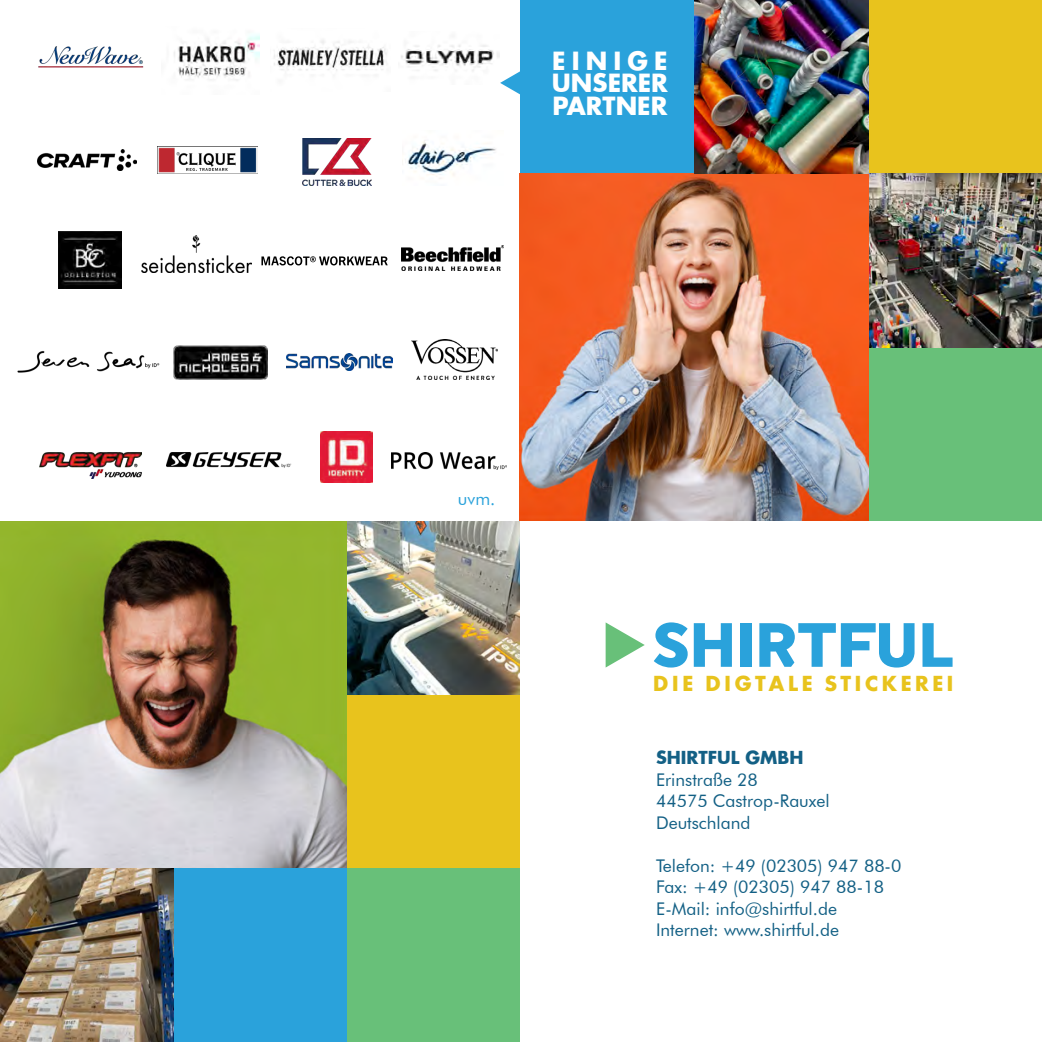
<style>
.page{position:relative;width:1042px;height:1042px;background:#fff}
.page>*{position:absolute;margin:0;border:0;box-sizing:border-box;transform-origin:0 0}
.t1{font:700 24.5px/22.8px "Futura";color:#fff;text-align:justify}
.t2{font:700 22.75px "Futura PT";letter-spacing:.14em;color:#e8c31d}
.t3{font:17.5px/21.5px "Futura BT";color:#136085}
.t4{font:700 17.5px "Futura";color:#136085}
.t5{font:17.5px "Futura BT";color:#2aa2db}
</style>
<div class="page">
<img style="left:0;top:521px;width:347px;height:347px">
<div style="left:347px;top:694px;width:173px;height:174px;background:#e8c31d"></div>
<div style="left:174px;top:868px;width:173px;height:174px;background:#2aa2db"></div>
<div style="left:347px;top:868px;width:173px;height:174px;background:#68c079"></div>
<div style="left:520px;top:0;width:174px;height:174px;background:#2aa2db"></div>
<div style="left:868px;top:0;width:174px;height:174px;background:#e8c31d"></div>
<div style="left:868px;top:347px;width:174px;height:174px;background:#68c079"></div>
<svg style="left:922px;top:623px;width:30px;height:44px"></svg>
<svg style="left:654px;top:622px;width:34px;height:45px"></svg>
<svg style="left:694px;top:623px;width:38px;height:44px"></svg>
<div style="left:740px;top:623px;width:11px;height:44px;background:#2aa2db"></div>
<svg style="left:759px;top:623px;width:155px;height:44px"></svg>
<svg style="left:605px;top:622px;width:40px;height:45px"></svg>
<img style="left:38px;top:46px;width:106px;height:22px">
<img style="left:174px;top:34px;width:85px;height:47px">
<img style="left:274px;top:40px;width:113px;height:31px">
<svg style="left:261px;top:256px;width:127px;height:9px"></svg>
<img style="left:407px;top:140px;width:89px;height:39px">
<img style="left:286px;top:353px;width:106px;height:17px">
<img style="left:401px;top:45px;width:98px;height:26px">
<img style="left:401px;top:246px;width:103px;height:24px">
<img style="left:158px;top:146px;width:100px;height:27px">
<img style="left:59px;top:232px;width:62px;height:56px">
<img style="left:141px;top:236px;width:110px;height:36px">
<img style="left:303px;top:138px;width:68px;height:47px">
<img style="left:38px;top:149px;width:98px;height:21px">
<img style="left:17px;top:351px;width:143px;height:22px">
<img style="left:173px;top:345px;width:95px;height:34px">
<img style="left:411px;top:340px;width:86px;height:40px">
<img style="left:39px;top:452px;width:103px;height:27px">
<img style="left:166px;top:453px;width:126px;height:15px">
<img style="left:321px;top:431px;width:51px;height:51px">
<img style="left:391px;top:452px;width:115px;height:17px">
<img style="left:0;top:868px;width:173px;height:174px">
<img style="left:868px;top:174px;width:174px;height:173px">
<img style="left:347px;top:521px;width:173px;height:173px">
<img style="left:520px;top:174px;width:348px;height:347px">
<img style="left:694px;top:0;width:174px;height:174px">
<svg style="left:500px;top:71px;width:20px;height:24px"></svg>
<h1 class="t1" style="left:552px;top:48px;width:118px">EINIGE UNSERER PARTNER</h1>
<p class="t5" style="left:458px;top:488px;width:39px">uvm.</p>
<h2 class="t2" style="left:653px;top:669px;width:302px">DIE DIGTALE STICKEREI</h2>
<p class="t4" style="left:656px;top:745px;width:149px">SHIRTFUL GMBH</p>
<p class="t3" style="left:656px;top:768px;width:175px">Erinstraße 28<br>44575 Castrop-Rauxel<br>Deutschland</p>
<p class="t3" style="left:656px;top:854px;width:247px">Telefon: +49 (02305) 947 88-0<br>Fax: +49 (02305) 947 88-18<br>E-Mail: info@shirtful.de<br>Internet: www.shirtful.de</p>
</div>
